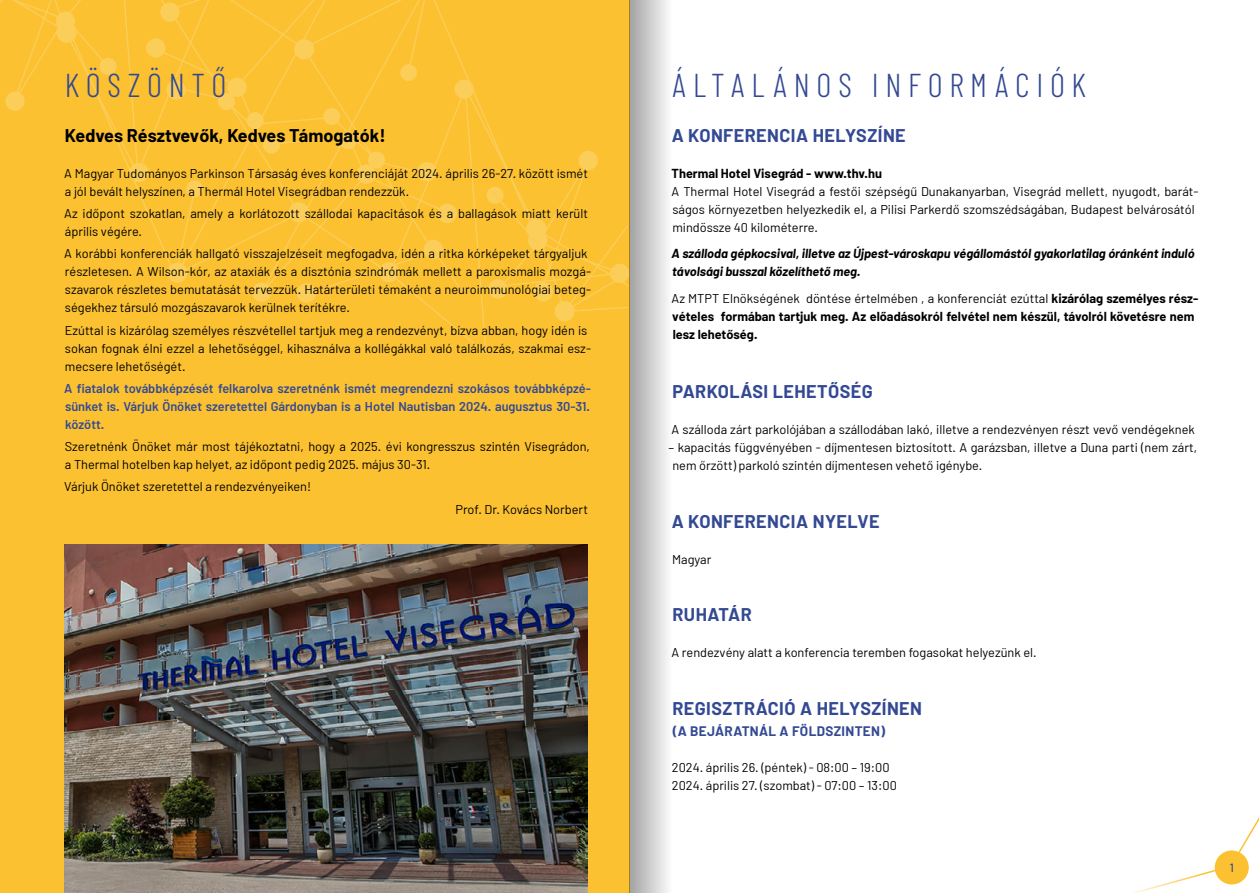
<style>
.page{position:relative;width:1259px;height:893px;background:#fff}
.page>*{position:absolute;margin:0;border:0;box-sizing:border-box;transform-origin:0 0}
.t1{font:300 33px "Barlow Condensed";letter-spacing:.2em;color:#334993}
.t2{font:700 18px "Barlow";letter-spacing:.025em;color:#334993}
.t3{font:700 18px "Barlow";color:#000}
.t4{font:700 13.5px "Barlow";letter-spacing:.025em;color:#334993}
.t5{font:12.75px/18px "Barlow";color:#000}
.t6{font:700 12.75px/18px "Barlow";color:#000}
.t7{font:600 12.75px/18px "Barlow";color:#334993;text-align:justify}
.t8{font:italic 700 12.75px/18px "Barlow";color:#000}
.t9{font:500 12px "Barlow";color:#334993}
.s1{font-weight:400}
</style>
<div class="page">
<div style="left:0;top:0;width:629px;height:893px;background:#fbc131"></div>
<svg style="left:0;top:0;width:629px;height:355px"></svg>
<svg style="left:1133px;top:817px;width:126px;height:76px"></svg>
<div style="left:1214px;top:850px;width:34px;height:34px;background:#fbc131;border-radius:50%"></div>
<div style="left:629px;top:0;width:43px;height:893px;background:linear-gradient(to right,#a1a1a1,#fcfcfc)"></div>
<img style="left:65px;top:544px;width:523px;height:349px">
<h1 class="t1" style="left:65px;top:64px;width:163px">KÖSZÖNTŐ</h1>
<h2 class="t3" style="left:65px;top:124px;width:322px">Kedves Résztvevők, Kedves Támogatók!</h2>
<p class="t5" style="left:64px;top:164px;width:525px">A Magyar Tudományos Parkinson Társaság éves konferenciáját 2024. április 26-27. között ismét a jól bevált helyszínen, a Thermál Hotel Visegrádban rendezzük.</p>
<p class="t5" style="left:64px;top:204px;width:525px">Az időpont szokatlan, amely a korlátozott szállodai kapacitások és a ballagások miatt került április végére.</p>
<p class="t5" style="left:64px;top:244px;width:528px">A korábbi konferenciák hallgató visszajelzéseit megfogadva, idén a ritka kórképeket tárgyaljuk részletesen. A Wilson-kór, az ataxiák és a disztónia szindrómák mellett a paroxismalis mozgá&shy;szavarok részletes bemutatását tervezzük. Határterületi témaként a neuroimmunológiai beteg&shy;ségekhez társuló mozgászavarok kerülnek terítékre.</p>
<p class="t5" style="left:65px;top:321px;width:528px">Ezúttal is kizárólag személyes részvétellel tartjuk meg a rendezvényt, bízva abban, hogy idén is sokan fognak élni ezzel a lehetőséggel, kihasználva a kollégákkal való találkozás, szakmai esz&shy;mecsere lehetőségét.</p>
<p class="t7" style="left:64px;top:379px;width:528px">A fiatalok továbbképzését felkarolva szeretnénk ismét megrendezni szokásos továbbképzé&shy;sünket is. Várjuk Önöket szeretettel Gárdonyban is a Hotel Nautisban 2024. augusztus 30-31. között.</p>
<p class="t5" style="left:65px;top:437px;width:526px">Szeretnénk Önöket már most tájékoztatni, hogy a 2025. évi kongresszus szintén Visegrádon, a Thermal hotelben kap helyet, az időpont pedig 2025. május 30-31.</p>
<p class="t5" style="left:64px;top:477px;width:248px">Várjuk Önöket szeretettel a rendezvényeiken!</p>
<p class="t5" style="left:455px;top:500px;width:134px">Prof. Dr. Kovács Norbert</p>
<h1 class="t1" style="left:672px;top:64px;width:416px">ÁLTALÁNOS INFORMÁCIÓK</h1>
<h2 class="t2" style="left:671px;top:124px;width:236px">A KONFERENCIA HELYSZÍNE</h2>
<p class="t6" style="left:671px;top:164px;width:212px">Thermal Hotel Visegrád - www.thv.hu</p>
<p class="t5" style="left:671px;top:182px;width:528px">A Thermal Hotel Visegrád a festői szépségű Dunakanyarban, Visegrád mellett, nyugodt, barát&shy;ságos környezetben helyezkedik el, a Pilisi Parkerdő szomszédságában, Budapest belvárosától mindössze 40 kilométerre.</p>
<p class="t8" style="left:671px;top:245px;width:525px">A szálloda gépkocsival, illetve az Újpest-városkapu végállomástól gyakorlatilag óránként induló távolsági busszal közelíthető meg.</p>
<p class="t6" style="left:671px;top:289px;width:528px"><span class="s1">Az MTPT Elnökségének döntése értelmében , a konferenciát ezúttal</span> kizárólag személyes rész&shy;vételes formában tartjuk meg. Az előadásokról felvétel nem készül, távolról követésre nem lesz lehetőség.</p>
<h2 class="t2" style="left:672px;top:381px;width:202px">PARKOLÁSI LEHETŐSÉG</h2>
<p class="t5" style="left:671px;top:420px;width:525px">A szálloda zárt parkolójában a szállodában lakó, illetve a rendezvényen részt vevő vendégeknek</p>
<p class="t5" style="left:668px;top:438px;width:530px">– kapacitás függvényében - díjmentesen biztosított. A garázsban, illetve a Duna parti (nem zárt, nem őrzött) parkoló szintén díjmentesen vehető igénybe.</p>
<h2 class="t2" style="left:671px;top:510px;width:209px">A KONFERENCIA NYELVE</h2>
<p class="t5" style="left:672px;top:550px;width:41px">Magyar</p>
<h2 class="t2" style="left:672px;top:604px;width:81px">RUHATÁR</h2>
<p class="t5" style="left:671px;top:643px;width:366px">A rendezvény alatt a konferencia teremben fogasokat helyezünk el.</p>
<h2 class="t2" style="left:672px;top:697px;width:251px">REGISZTRÁCIÓ A HELYSZÍNEN</h2>
<p class="t4" style="left:673px;top:723px;width:214px">(A BEJÁRATNÁL A FÖLDSZINTEN)</p>
<p class="t5" style="left:672px;top:758px;width:226px">2024. április 26. (péntek) - 08:00 – 19:00<br>2024. április 27. (szombat) - 07:00 – 13:00</p>
<p class="t9" style="left:1229px;top:860px;width:6px">1</p>
</div>
